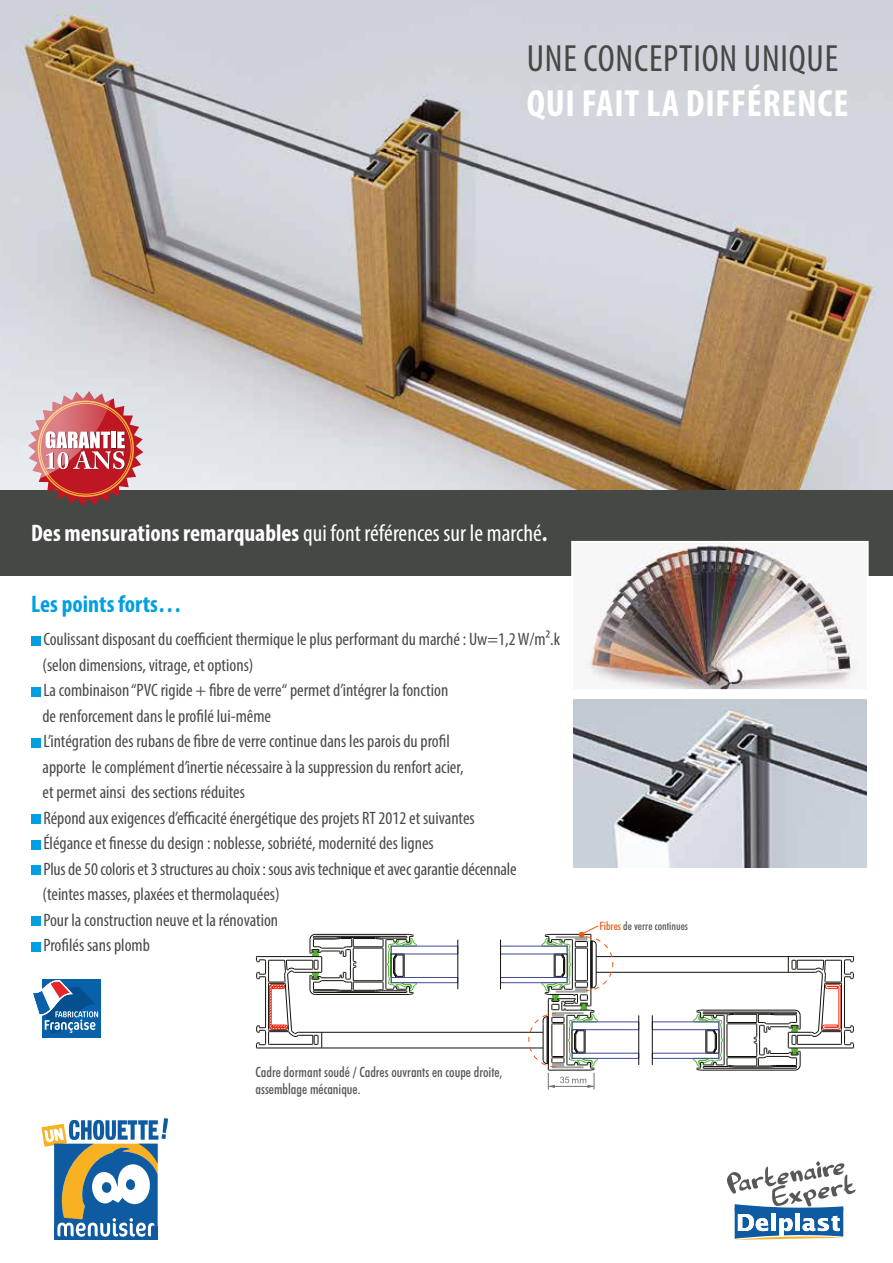
<style>
.page{position:relative;width:893px;height:1263px;background:#fff}
.page>*{position:absolute;margin:0;border:0;box-sizing:border-box;transform-origin:0 0}
.t1{font:condensed 38.1px "Myriad Pro";letter-spacing:.02em;color:#454845}
.t2{font:700 condensed 38.1px "Myriad Pro";letter-spacing:.02em;color:#fff}
.t3{font:700 condensed 24px "Myriad Pro";color:#fff}
.t4{font:700 condensed 24px "Myriad Pro";color:#009fe3}
.t5{font:condensed 18px/25.5px "Myriad Pro";color:#4a4a49}
.t6{font:500 condensed 14.25px/17.1px "Futura BT";color:#575756}
.t7{font:500 condensed 11.55px "Futura BT";color:#575756}
.s1{font-weight:400}
.s2{color:#ea5b0b}
</style>
<div class="page">
<img style="left:0;top:0;width:893px;height:491px">
<div style="left:0;top:491px;width:893px;height:85px;background:#454845"></div>
<hr style="left:257px;top:1048px;width:64px;height:1px;background:#12100b">
<div style="left:391px;top:977px;width:67px;height:6px;border:1px solid #424a9a"></div>
<div style="left:500px;top:977px;width:67px;height:6px;border:1px solid #424a9a"></div>
<div style="left:572px;top:1022px;width:67px;height:8px;border:1px solid #424a9a"></div>
<div style="left:572px;top:1053px;width:67px;height:5px;border:1px solid #424a9a"></div>
<div style="left:652px;top:1022px;width:67px;height:8px;border:1px solid #424a9a"></div>
<div style="left:652px;top:1053px;width:67px;height:5px;border:1px solid #424a9a"></div>
<hr style="left:652px;top:1015px;width:1px;height:50px;background:#12100b">
<hr style="left:638px;top:1015px;width:1px;height:50px;background:#12100b">
<hr style="left:500px;top:940px;width:1px;height:49px;background:#12100b">
<hr style="left:458px;top:940px;width:1px;height:49px;background:#12100b">
<hr style="left:596px;top:956px;width:193px;height:1px;background:#12100b">
<hr style="left:596px;top:972px;width:193px;height:1px;background:#12100b">
<hr style="left:321px;top:1032px;width:222px;height:1px;background:#12100b">
<hr style="left:321px;top:1048px;width:222px;height:1px;background:#12100b">
<svg style="left:256px;top:934px;width:160px;height:114px"></svg>
<svg style="left:694px;top:956px;width:160px;height:115px"></svg>
<svg style="left:528px;top:925px;width:85px;height:164px"></svg>
<div style="left:31px;top:636px;width:10px;height:9px;background:#009fe3"></div>
<div style="left:31px;top:687px;width:10px;height:9px;background:#009fe3"></div>
<div style="left:31px;top:738px;width:10px;height:9px;background:#009fe3"></div>
<div style="left:31px;top:814px;width:10px;height:10px;background:#009fe3"></div>
<div style="left:31px;top:840px;width:10px;height:9px;background:#009fe3"></div>
<div style="left:31px;top:865px;width:10px;height:10px;background:#009fe3"></div>
<div style="left:31px;top:916px;width:10px;height:10px;background:#009fe3"></div>
<div style="left:31px;top:942px;width:10px;height:9px;background:#009fe3"></div>
<img style="left:573px;top:699px;width:293px;height:169px">
<img style="left:574px;top:544px;width:292px;height:144px">
<div style="left:571px;top:541px;width:298px;height:150px;border:2px solid #fff"></div>
<div style="left:42px;top:979px;width:58px;height:58px;background:#0961aa"></div>
<svg style="left:33px;top:980px;width:65px;height:53px"></svg>
<svg style="left:28px;top:391px;width:115px;height:115px"></svg>
<div style="left:54px;top:1226px;width:104px;height:14px;background:#0e5ba1"></div>
<svg style="left:41px;top:1118px;width:127px;height:119px"></svg>
<svg style="left:727px;top:1161px;width:128px;height:79px"></svg>
<h1 class="t1" style="left:527px;top:35px;width:313px">UNE CONCEPTION UNIQUE</h1>
<h1 class="t2" style="left:527px;top:80px;width:323px">QUI FAIT LA DIFFÉRENCE</h1>
<h2 class="t3" style="left:31px;top:518px;width:518px">Des mensurations remarquables <span class="s1">qui font références sur le marché</span>.</h2>
<h2 class="t4" style="left:31px;top:589px;width:152px">Les points forts…</h2>
<p class="t5" style="left:42px;top:626px;width:519px">Coulissant disposant du coefficient thermique le plus performant du marché : Uw=1,2 W/m².k (selon dimensions, vitrage, et options)<br>La combinaison “PVC rigide + fibre de verre“ permet d’intégrer la fonction<br>de renforcement dans le profilé lui-même<br>L’intégration des rubans de fibre de verre continue dans les parois du profil<br>apporte le complément d’inertie nécessaire à la suppression du renfort acier,<br>et permet ainsi des sections réduites<br>Répond aux exigences d’efficacité énergétique des projets RT 2012 et suivantes<br>Élégance et finesse du design : noblesse, sobriété, modernité des lignes<br>Plus de 50 coloris et 3 structures au choix : sous avis technique et avec garantie décennale (teintes masses, plaxées et thermolaquées)<br>Pour la construction neuve et la rénovation<br>Profilés sans plomb</p>
<p class="t7" style="left:599px;top:919px;width:90px"><span class="s2">Fibres</span> de verre continues</p>
<p class="t6" style="left:256px;top:1063px;width:248px">Cadre dormant soudé / Cadres ouvrants en coupe droite, assemblage mécanique.</p>
</div>
